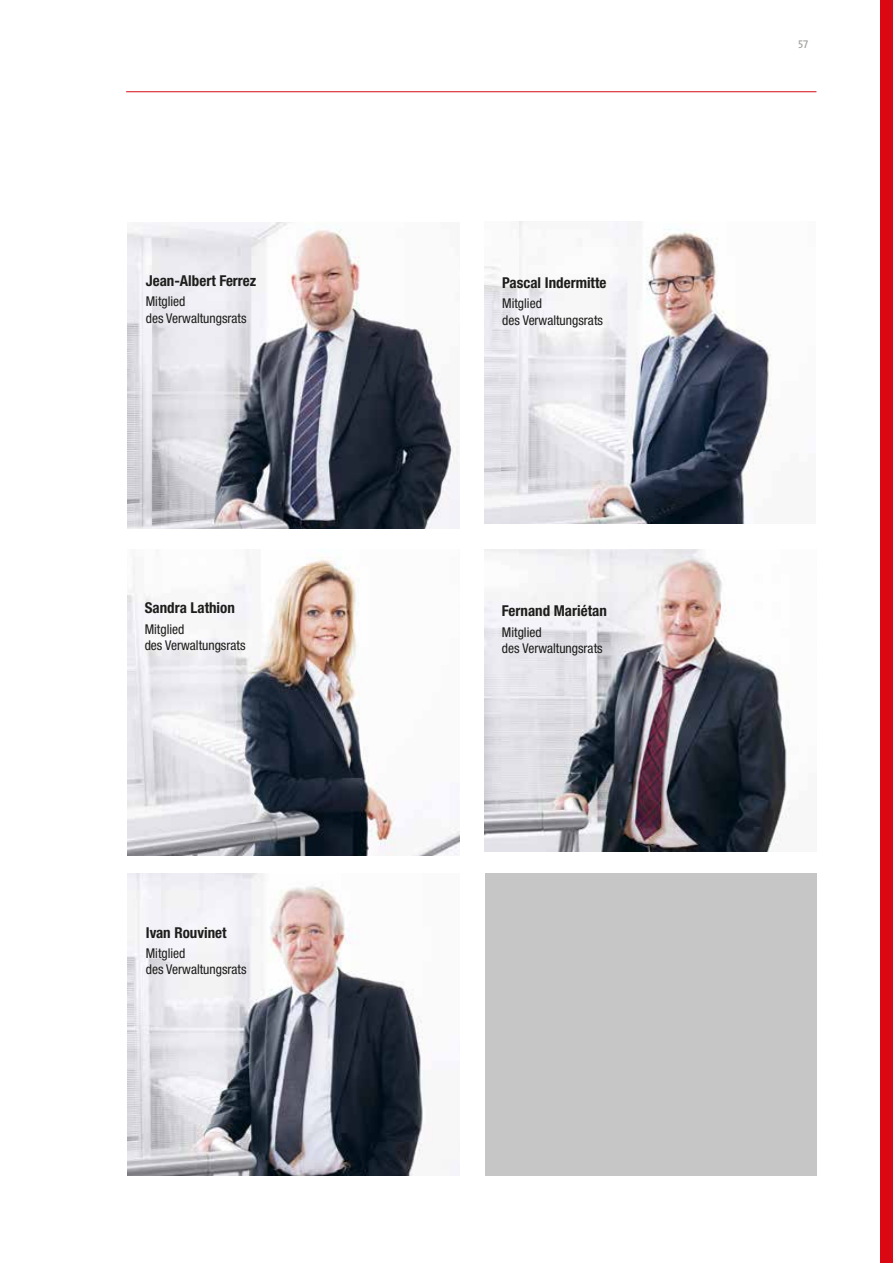
<style>
.page{position:relative;width:893px;height:1263px;background:#fff}
.page>*{position:absolute;margin:0;border:0;box-sizing:border-box;transform-origin:0 0}
.t1{font:700 condensed 15px "Helvetica Neue LT Std";color:#1d1d1b}
.t2{font:condensed 13.5px/16.2px "Helvetica Neue LT Std";color:#1d1d1b}
.t3{font:11.25px "The Mix Caps";color:#9d9d9c}
</style>
<div class="page">
<hr style="left:126px;top:91px;width:690px;height:1px;background:#d90812">
<div style="left:880px;top:0;width:13px;height:1263px;background:#d90812"></div>
<img style="left:128px;top:222px;width:331px;height:306px">
<img style="left:485px;top:549px;width:305px;height:302px">
<img style="left:128px;top:874px;width:331px;height:302px">
<div style="left:485px;top:874px;width:331px;height:302px;background:#c6c6c6"></div>
<img style="left:485px;top:222px;width:287px;height:301px">
<img style="left:128px;top:556px;width:331px;height:300px">
<p class="t1" style="left:146px;top:272px;width:112px">Jean-Albert Ferrez</p>
<p class="t2" style="left:146px;top:293px;width:102px">Mitglied<br>des Verwaltungsrats</p>
<p class="t1" style="left:145px;top:599px;width:92px">Sandra Lathion</p>
<p class="t2" style="left:145px;top:621px;width:102px">Mitglied<br>des Verwaltungsrats</p>
<p class="t1" style="left:146px;top:923px;width:82px">Ivan Rouvinet</p>
<p class="t2" style="left:146px;top:945px;width:102px">Mitglied<br>des Verwaltungsrats</p>
<p class="t1" style="left:502px;top:273px;width:106px">Pascal Indermitte</p>
<p class="t2" style="left:502px;top:295px;width:102px">Mitglied<br>des Verwaltungsrats</p>
<p class="t1" style="left:502px;top:602px;width:106px">Fernand Mariétan</p>
<p class="t2" style="left:502px;top:624px;width:102px">Mitglied<br>des Verwaltungsrats</p>
<p class="t3" style="left:798px;top:35px;width:12px">57</p>
</div>
